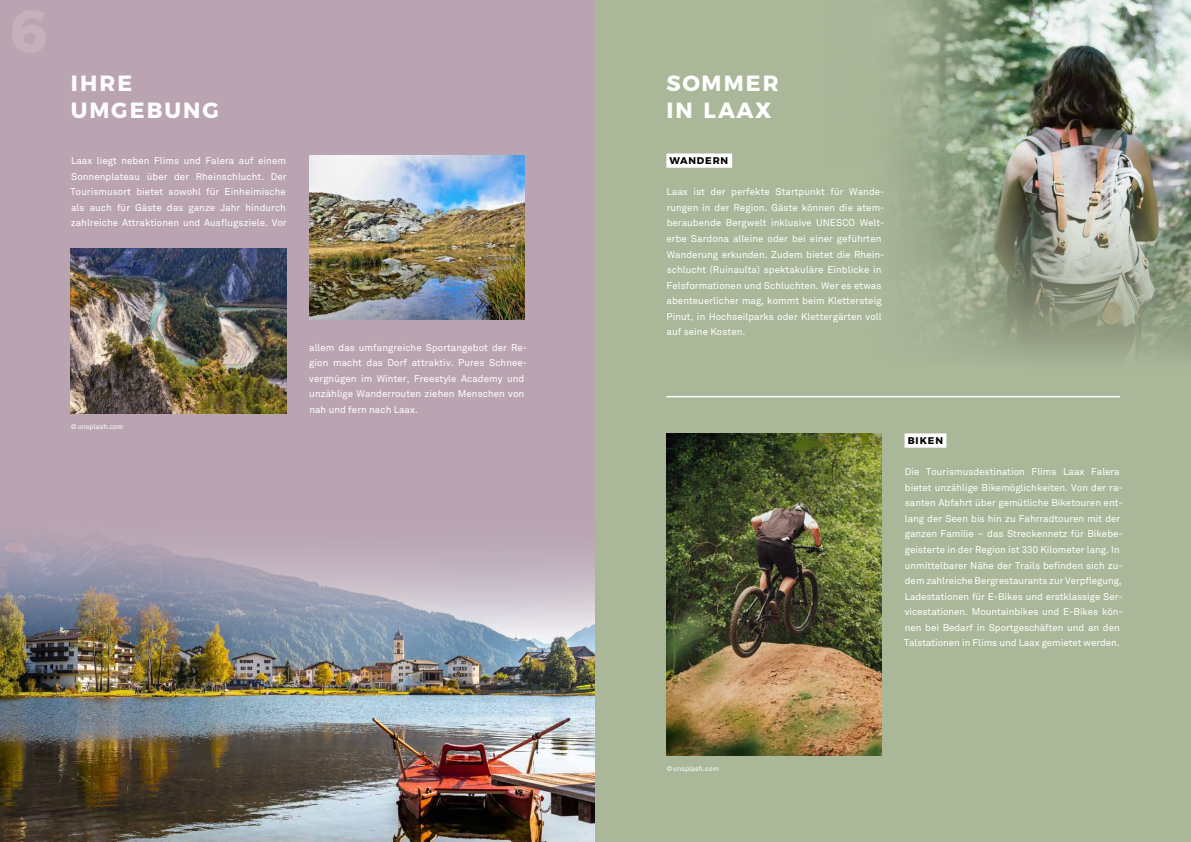
<style>
.page{position:relative;width:1191px;height:842px;background:#fff}
.page>*{position:absolute;margin:0;border:0;box-sizing:border-box;transform-origin:0 0}
.t1{font:700 22px/27px "Montserrat";letter-spacing:.1em;color:#fff}
.t2{font:9.8px/15.6px "Akkurat";letter-spacing:.005em;color:#fff}
.t3{font:700 9.8px "Montserrat";letter-spacing:.08em;color:#000}
.t4{font:7px "Akkurat";color:#fff}
</style>
<div class="page">
<div style="left:0;top:0;width:595px;height:842px;background:#baa4b1"></div>
<img style="left:0;top:540px;width:595px;height:302px">
<img style="left:71px;top:249px;width:215px;height:164px">
<img style="left:309px;top:155px;width:215px;height:165px">
<div style="left:595px;top:0;width:596px;height:842px;background:#abb799"></div>
<img style="left:1086px;top:0;width:105px;height:357px">
<svg style="left:666px;top:0;width:420px;height:448px"></svg>
<div style="left:666px;top:153px;width:66px;height:15px;background:#fff"></div>
<div style="left:904px;top:433px;width:42px;height:15px;background:#fff"></div>
<img style="left:666px;top:433px;width:216px;height:322px">
<hr style="left:666px;top:396px;width:454px;height:1px;background:#fff">
<h1 class="t1" style="left:71px;top:67px;width:149px">IHRE<br>UMGEBUNG</h1>
<p class="t2" style="left:70px;top:153px;width:218px;text-align:justify">Laax liegt neben Flims und Falera auf einem Sonnenplateau über der Rheinschlucht. Der Tourismusort bietet sowohl für Einheimische als auch für Gäste das ganze Jahr hindurch zahlreiche Attraktionen und Ausflugsziele. Vor</p>
<p class="t4" style="left:71px;top:422px;width:54px">©unsplash.com</p>
<p class="t2" style="left:309px;top:340px;width:219px">allem das umfangreiche Sportangebot der Re&shy;gion macht das Dorf attraktiv. Pures Schnee&shy;vergnügen im Winter, Freestyle Academy und unzählige Wanderrouten ziehen Menschen von nah und fern nach Laax.</p>
<h1 class="t1" style="left:666px;top:68px;width:114px">SOMMER<br>IN LAAX</h1>
<p class="t3" style="left:669px;top:153px;width:60px">WANDERN</p>
<p class="t2" style="left:666px;top:184px;width:219px">Laax ist der perfekte Startpunkt für Wande&shy;rungen in der Region. Gäste können die atem&shy;beraubende Bergwelt inklusive UNESCO Welt&shy;erbe Sardona alleine oder bei einer geführten Wanderung erkunden. Zudem bietet die Rhein&shy;schlucht (Ruinaulta) spektakuläre Einblicke in Felsformationen und Schluchten. Wer es etwas abenteuerlicher mag, kommt beim Klettersteig Pinut, in Hochseilparks oder Klettergärten voll auf seine Kosten.</p>
<p class="t3" style="left:908px;top:433px;width:37px">BIKEN</p>
<p class="t2" style="left:904px;top:464px;width:220px">Die Tourismusdestination Flims Laax Falera bietet unzählige Bikemöglichkeiten. Von der ra&shy;santen Abfahrt über gemütliche Biketouren ent&shy;lang der Seen bis hin zu Fahrradtouren mit der ganzen Familie – das Streckennetz für Bikebe&shy;geisterte in der Region ist 330 Kilometer lang. In unmittelbarer Nähe der Trails befinden sich zu&shy;dem zahlreiche Bergrestaurants zur Verpflegung, Ladestationen für E-Bikes und erstklassige Ser&shy;vicestationen. Mountainbikes und E-Bikes kön&shy;nen bei Bedarf in Sportgeschäften und an den Talstationen in Flims und Laax gemietet werden.</p>
<p class="t4" style="left:666px;top:764px;width:54px">©unsplash.com</p>
</div>
